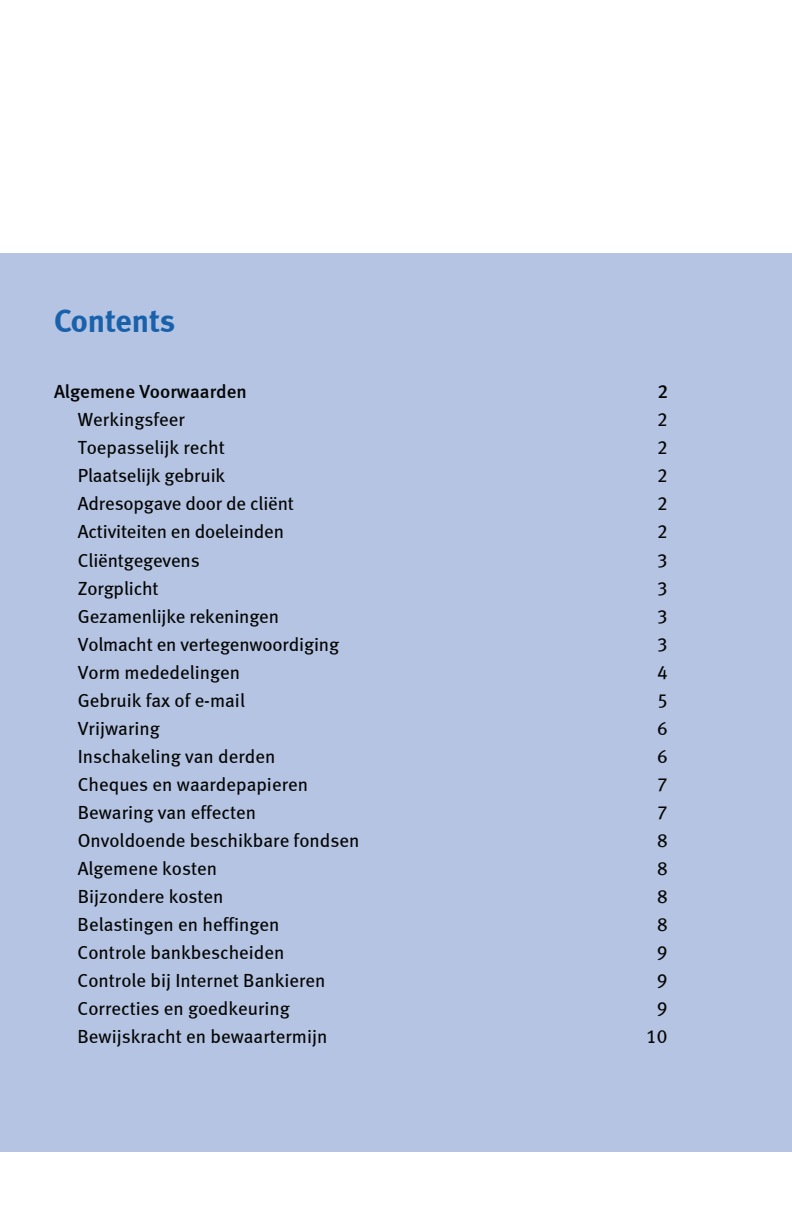
<style>
.page{position:relative;width:792px;height:1224px;background:#fff}
.page>*{position:absolute;margin:0;border:0;box-sizing:border-box;transform-origin:0 0}
.t1{font:32px "Meta Bold LF";color:#1961ab}
.t2{font:19px "Meta Book LF";color:#040504}
.t3{font:19px "Meta Medium LF";color:#040504}
</style>
<div class="page">
<div style="left:0;top:254px;width:792px;height:898px;background:#b5c4e2"></div>
<h1 class="t1" style="left:54px;top:302px;width:123px">Contents</h1>
<p class="t3" style="left:54px;top:381px;width:194px">Algemene Voorwaarden</p>
<p class="t3" style="left:657px;top:381px;width:12px">2</p>
<p class="t2" style="left:78px;top:409px;width:108px">Werkingsfeer</p>
<p class="t2" style="left:657px;top:409px;width:12px">2</p>
<p class="t2" style="left:78px;top:437px;width:148px">Toepasselijk recht</p>
<p class="t2" style="left:657px;top:437px;width:12px">2</p>
<p class="t2" style="left:78px;top:465px;width:149px">Plaatselijk gebruik</p>
<p class="t2" style="left:657px;top:465px;width:12px">2</p>
<p class="t2" style="left:78px;top:493px;width:218px">Adresopgave door de cliënt</p>
<p class="t2" style="left:657px;top:493px;width:12px">2</p>
<p class="t2" style="left:78px;top:521px;width:208px">Activiteiten en doeleinden</p>
<p class="t2" style="left:657px;top:521px;width:12px">2</p>
<p class="t2" style="left:78px;top:549px;width:123px">Cliëntgegevens</p>
<p class="t2" style="left:657px;top:549px;width:12px">3</p>
<p class="t2" style="left:78px;top:577px;width:82px">Zorgplicht</p>
<p class="t2" style="left:657px;top:577px;width:12px">3</p>
<p class="t2" style="left:78px;top:605px;width:203px">Gezamenlijke rekeningen</p>
<p class="t2" style="left:657px;top:605px;width:12px">3</p>
<p class="t2" style="left:78px;top:633px;width:263px">Volmacht en vertegenwoordiging</p>
<p class="t2" style="left:657px;top:633px;width:12px">3</p>
<p class="t2" style="left:78px;top:661px;width:164px">Vorm mededelingen</p>
<p class="t2" style="left:657px;top:661px;width:12px">4</p>
<p class="t2" style="left:78px;top:689px;width:169px">Gebruik fax of e-mail</p>
<p class="t2" style="left:657px;top:689px;width:12px">5</p>
<p class="t2" style="left:78px;top:717px;width:84px">Vrijwaring</p>
<p class="t2" style="left:657px;top:717px;width:12px">6</p>
<p class="t2" style="left:78px;top:745px;width:199px">Inschakeling van derden</p>
<p class="t2" style="left:657px;top:745px;width:12px">6</p>
<p class="t2" style="left:78px;top:773px;width:232px">Cheques en waardepapieren</p>
<p class="t2" style="left:657px;top:773px;width:12px">7</p>
<p class="t2" style="left:78px;top:801px;width:180px">Bewaring van effecten</p>
<p class="t2" style="left:657px;top:801px;width:12px">7</p>
<p class="t2" style="left:78px;top:829px;width:283px">Onvoldoende beschikbare fondsen</p>
<p class="t2" style="left:657px;top:829px;width:12px">8</p>
<p class="t2" style="left:78px;top:857px;width:141px">Algemene kosten</p>
<p class="t2" style="left:657px;top:857px;width:12px">8</p>
<p class="t2" style="left:78px;top:885px;width:147px">Bijzondere kosten</p>
<p class="t2" style="left:657px;top:885px;width:12px">8</p>
<p class="t2" style="left:78px;top:913px;width:203px">Belastingen en heffingen</p>
<p class="t2" style="left:657px;top:913px;width:12px">8</p>
<p class="t2" style="left:78px;top:941px;width:208px">Controle bankbescheiden</p>
<p class="t2" style="left:657px;top:941px;width:12px">9</p>
<p class="t2" style="left:78px;top:969px;width:249px">Controle bij Internet Bankieren</p>
<p class="t2" style="left:657px;top:969px;width:12px">9</p>
<p class="t2" style="left:78px;top:997px;width:214px">Correcties en goedkeuring</p>
<p class="t2" style="left:657px;top:997px;width:12px">9</p>
<p class="t2" style="left:78px;top:1025px;width:251px">Bewijskracht en bewaartermijn</p>
<p class="t2" style="left:646px;top:1025px;width:23px">10</p>
</div>
